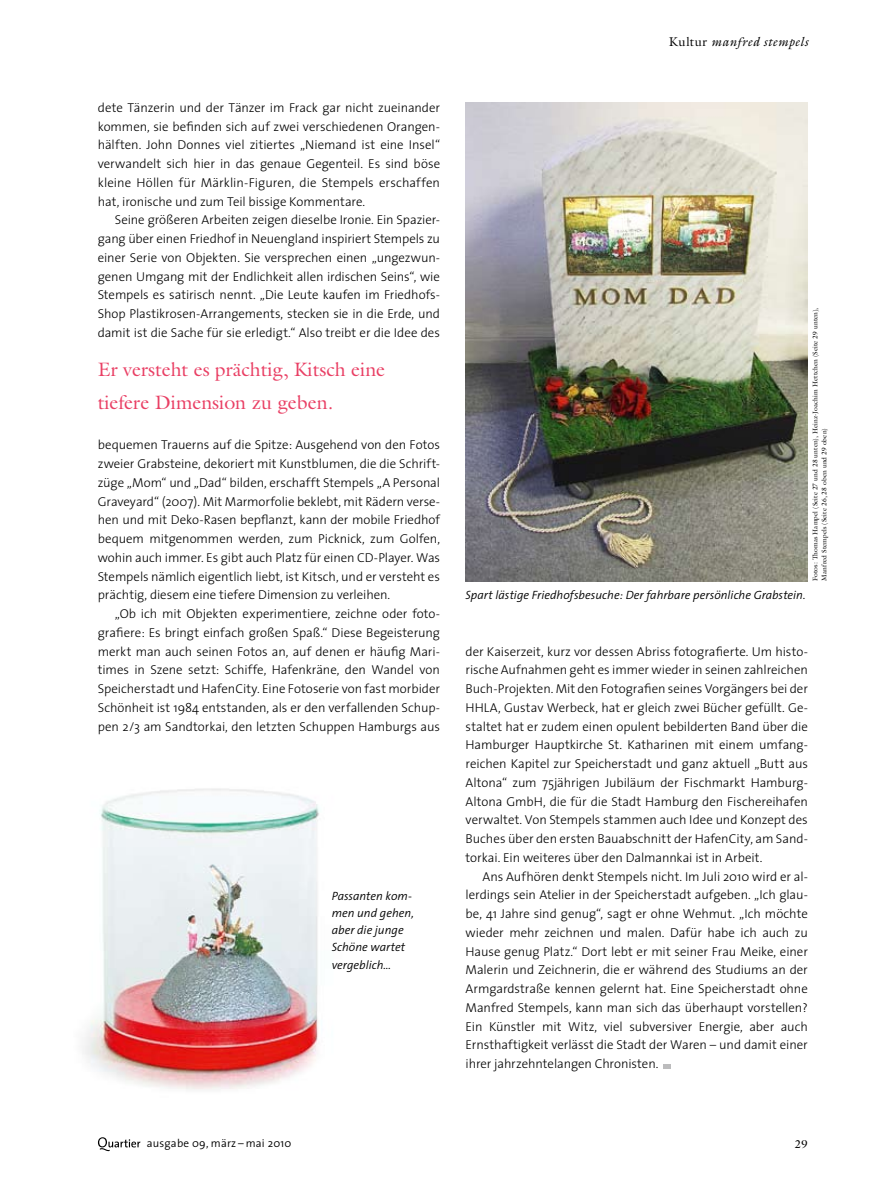
<style>
.page{position:relative;width:893px;height:1191px;background:#fff}
.page>*{position:absolute;margin:0;border:0;box-sizing:border-box;transform-origin:0 0}
.t1{font:19.5px/33px "Galliard";color:#e93f64}
.t2{font:300 12.9px/18.8px "The Sans";letter-spacing:-.005em;color:#000;text-align:justify}
.t3{font:italic 12.75px "Galliard";letter-spacing:.03em;color:#000}
.t4{font:italic 300 12px/17.2px "The Sans";color:#000}
.t5{font:11.4px "Galliard";color:#000}
.t6{font:300 11.25px "The Sans";letter-spacing:.02em;color:#000}
.t7{font:6.75px/9px "Galliard";letter-spacing:.015em;color:#000}
.s1{font-style:normal}
</style>
<div class="page">
<svg style="left:663px;top:1064px;width:8px;height:4px"></svg>
<img style="left:83px;top:788px;width:236px;height:302px">
<img style="left:466px;top:102px;width:342px;height:479px">
<svg style="left:98px;top:1137px;width:42px;height:14px"></svg>
<p class="t2" style="left:98px;top:98px;width:344px">dete Tänzerin und der Tänzer im Frack gar nicht zueinander kommen, sie befinden sich auf zwei verschiedenen Orangen&shy;hälften. John Donnes viel zitiertes „Niemand ist eine Insel“ verwandelt sich hier in das genaue Gegenteil. Es sind böse kleine Höllen für Märklin-Figuren, die Stempels erschaffen hat, ironische und zum Teil bissige Kommentare.</p>
<p class="t2" style="left:98px;top:210px;width:344px;text-indent:17px">Seine größeren Arbeiten zeigen dieselbe Ironie. Ein Spazier&shy;gang über einen Friedhof in Neuengland inspiriert Stempels zu einer Serie von Objekten. Sie versprechen einen „ungezwun&shy;genen Umgang mit der Endlichkeit allen irdischen Seins“, wie Stempels es satirisch nennt. „Die Leute kaufen im Friedhofs-Shop Plastikrosen-Arrangements, stecken sie in die Erde, und damit ist die Sache für sie erledigt.“ Also treibt er die Idee des</p>
<h1 class="t1" style="left:98px;top:353px;width:289px">Er versteht es prächtig, Kitsch eine tiefere Dimension zu geben.</h1>
<p class="t2" style="left:98px;top:435px;width:344px">bequemen Trauerns auf die Spitze: Ausgehend von den Fotos zweier Grabsteine, dekoriert mit Kunstblumen, die die Schrift&shy;züge „Mom“ und „Dad“ bilden, erschafft Stempels „A Personal Graveyard“ (2007). Mit Marmorfolie beklebt, mit Rädern verse&shy;hen und mit Deko-Rasen bepflanzt, kann der mobile Friedhof bequem mitgenommen werden, zum Picknick, zum Golfen, wohin auch immer. Es gibt auch Platz für einen CD-Player. Was Stempels nämlich eigentlich liebt, ist Kitsch, und er versteht es prächtig, diesem eine tiefere Dimension zu verleihen.</p>
<p class="t2" style="left:98px;top:604px;width:344px;text-indent:17px">„Ob ich mit Objekten experimentiere, zeichne oder foto&shy;grafiere: Es bringt einfach großen Spaß.“ Diese Begeisterung merkt man auch seinen Fotos an, auf denen er häufig Mari&shy;times in Szene setzt: Schiffe, Hafenkräne, den Wandel von Speicherstadt und HafenCity. Eine Fotoserie von fast morbider Schönheit ist 1984 entstanden, als er den verfallenden Schup&shy;pen 2/3 am Sandtorkai, den letzten Schuppen Hamburgs aus</p>
<p class="t4" style="left:332px;top:886px;width:84px">Passanten kom&shy;men und gehen, aber die junge<br>Schöne wartet vergeblich…</p>
<p class="t3" style="left:669px;top:33px;width:140px"><span class="s1">Kultur</span> manfred stempels</p>
<p class="t4" style="left:466px;top:585px;width:342px">Spart lästige Friedhofsbesuche: Der fahrbare persönliche Grabstein.</p>
<p class="t7" style="left:811px;top:581px;width:274px;rotate:-90deg">Fotos: Thomas Hampel (Seite 27 und 28 unten), Heinz-Joachim Hettchen (Seite 29 unten),<br>Manfred Stempels (Seite 26, 28 oben und 29 oben)</p>
<p class="t2" style="left:466px;top:641px;width:344px">der Kaiserzeit, kurz vor dessen Abriss fotografierte. Um histo&shy;rische Aufnahmen geht es immer wieder in seinen zahlreichen Buch-Projekten. Mit den Fotografien seines Vorgängers bei der HHLA, Gustav Werbeck, hat er gleich zwei Bücher gefüllt. Ge&shy;staltet hat er zudem einen opulent bebilderten Band über die Hamburger Hauptkirche St. Katharinen mit einem umfang&shy;reichen Kapitel zur Speicherstadt und ganz aktuell „Butt aus Altona“ zum 75jährigen Jubiläum der Fischmarkt Hamburg-Altona GmbH, die für die Stadt Hamburg den Fischereihafen verwaltet. Von Stempels stammen auch Idee und Konzept des Buches über den ersten Bauabschnitt der HafenCity, am Sand&shy;torkai. Ein weiteres über den Dalmannkai ist in Arbeit.</p>
<p class="t2" style="left:466px;top:866px;width:344px;text-indent:17px">Ans Aufhören denkt Stempels nicht. Im Juli 2010 wird er al&shy;lerdings sein Atelier in der Speicherstadt aufgeben. „Ich glau&shy;be, 41 Jahre sind genug“, sagt er ohne Wehmut. „Ich möchte wieder mehr zeichnen und malen. Dafür habe ich auch zu Hause genug Platz.“ Dort lebt er mit seiner Frau Meike, einer Malerin und Zeichnerin, die er während des Studiums an der Armgardstraße kennen gelernt hat. Eine Speicherstadt ohne Manfred Stempels, kann man sich das überhaupt vorstellen?<br>Ein Künstler mit Witz, viel subversiver Energie, aber auch Ernsthaftigkeit verlässt die Stadt der Waren – und damit einer ihrer jahrzehntelangen Chronisten.</p>
<p class="t6" style="left:147px;top:1134px;width:146px">ausgabe 09, märz – mai 2010</p>
<p class="t5" style="left:795px;top:1136px;width:14px">29</p>
</div>
